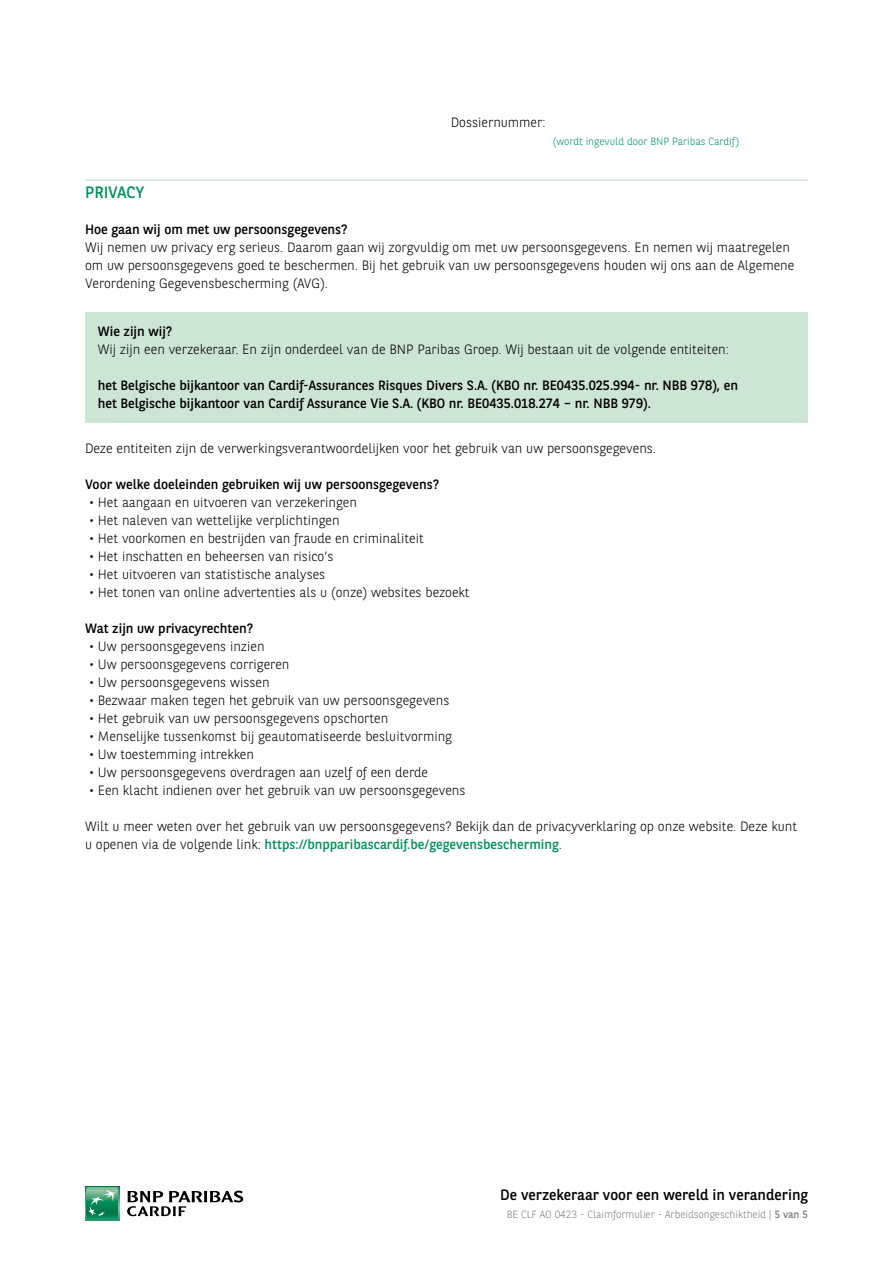
<style>
.page{position:relative;width:893px;height:1263px;background:#fff}
.page>*{position:absolute;margin:0;border:0;box-sizing:border-box;transform-origin:0 0}
.t1{font:16.5px "BNPP Sans";color:#00925b}
.t2{font:15px "BNPP Sans";color:#000}
.t3{font:300 13.5px/18px "BNPP Sans";color:#000}
.t4{font:13.5px/18px "BNPP Sans";color:#000}
.t5{font:300 10.5px "BNPP Sans";color:#7b7c7e}
.t6{font:300 10.5px "BNPP Sans";color:#00925b}
.s1{font-weight:400;color:#00925b}
.s2{font-weight:400}
</style>
<div class="page">
<svg style="left:85px;top:1186px;width:34px;height:34px"></svg>
<svg style="left:86px;top:1187px;width:32px;height:32px"></svg>
<svg style="left:127px;top:1190px;width:116px;height:26px"></svg>
<hr style="left:85px;top:179px;width:723px;height:2px;background:#cde5d3">
<div style="left:85px;top:313px;width:723px;height:110px;background:#cde5d3"></div>
<p class="t3" style="left:451px;top:113px;width:96px">Dossiernummer:</p>
<p class="t6" style="left:553px;top:134px;width:188px">(wordt ingevuld door BNP Paribas Cardif)</p>
<p class="t1" style="left:85px;top:181px;width:61px">PRIVACY</p>
<p class="t4" style="left:85px;top:220px;width:264px">Hoe gaan wij om met uw persoonsgegevens?</p>
<p class="t3" style="left:85px;top:238px;width:711px">Wij nemen uw privacy erg serieus. Daarom gaan wij zorgvuldig om met uw persoonsgegevens. En nemen wij maatregelen om uw persoonsgegevens goed te beschermen. Bij het gebruik van uw persoonsgegevens houden wij ons aan de Algemene<br>Verordening Gegevensbescherming (AVG).</p>
<p class="t4" style="left:98px;top:321px;width:76px">Wie zijn wij?</p>
<p class="t3" style="left:98px;top:339px;width:633px">Wij zijn een verzekeraar. En zijn onderdeel van de BNP Paribas Groep. Wij bestaan uit de volgende entiteiten:</p>
<p class="t4" style="left:98px;top:375px;width:642px">het Belgische bijkantoor van Cardif-Assurances Risques Divers S.A. (KBO nr. BE0435.025.994- nr. NBB 978), en het Belgische bijkantoor van Cardif Assurance Vie S.A. (KBO nr. BE0435.018.274 – nr. NBB 979).</p>
<p class="t3" style="left:85px;top:438px;width:572px">Deze entiteiten zijn de verwerkingsverantwoordelijken voor het gebruik van uw persoonsgegevens.</p>
<p class="t4" style="left:85px;top:474px;width:356px">Voor welke doeleinden gebruiken wij uw persoonsgegevens?</p>
<p class="t3" style="left:89px;top:492px;width:269px">• Het aangaan en uitvoeren van verzekeringen</p>
<p class="t3" style="left:89px;top:510px;width:252px">• Het naleven van wettelijke verplichtingen</p>
<p class="t3" style="left:89px;top:528px;width:336px">• Het voorkomen en bestrijden van fraude en criminaliteit</p>
<p class="t3" style="left:89px;top:546px;width:246px">• Het inschatten en beheersen van risico’s</p>
<p class="t3" style="left:89px;top:564px;width:238px">• Het uitvoeren van statistische analyses</p>
<p class="t3" style="left:89px;top:582px;width:382px">• Het tonen van online advertenties als u (onze) websites bezoekt</p>
<p class="t4" style="left:85px;top:618px;width:170px">Wat zijn uw privacyrechten?</p>
<p class="t3" style="left:89px;top:636px;width:177px">• Uw persoonsgegevens inzien</p>
<p class="t3" style="left:89px;top:654px;width:202px">• Uw persoonsgegevens corrigeren</p>
<p class="t3" style="left:89px;top:672px;width:182px">• Uw persoonsgegevens wissen</p>
<p class="t3" style="left:89px;top:690px;width:362px">• Bezwaar maken tegen het gebruik van uw persoonsgegevens</p>
<p class="t3" style="left:89px;top:708px;width:301px">• Het gebruik van uw persoonsgegevens opschorten</p>
<p class="t3" style="left:89px;top:726px;width:364px">• Menselijke tussenkomst bij geautomatiseerde besluitvorming</p>
<p class="t3" style="left:89px;top:744px;width:166px">• Uw toestemming intrekken</p>
<p class="t3" style="left:89px;top:762px;width:340px">• Uw persoonsgegevens overdragen aan uzelf of een derde</p>
<p class="t3" style="left:89px;top:780px;width:378px">• Een klacht indienen over het gebruik van uw persoonsgegevens</p>
<p class="t3" style="left:85px;top:816px;width:714px">Wilt u meer weten over het gebruik van uw persoonsgegevens? Bekijk dan de privacyverklaring op onze website. Deze kunt u openen via de volgende link: <span class="s1">https://bnpparibascardif.be/gegevensbescherming</span>.</p>
<p class="t2" style="left:500px;top:1185px;width:309px">De verzekeraar voor een wereld in verandering</p>
<p class="t5" style="left:507px;top:1207px;width:303px">BE CLF AO 0423 - Claimformulier - Arbeidsongeschiktheid | <span class="s2">5 van 5</span></p>
</div>
